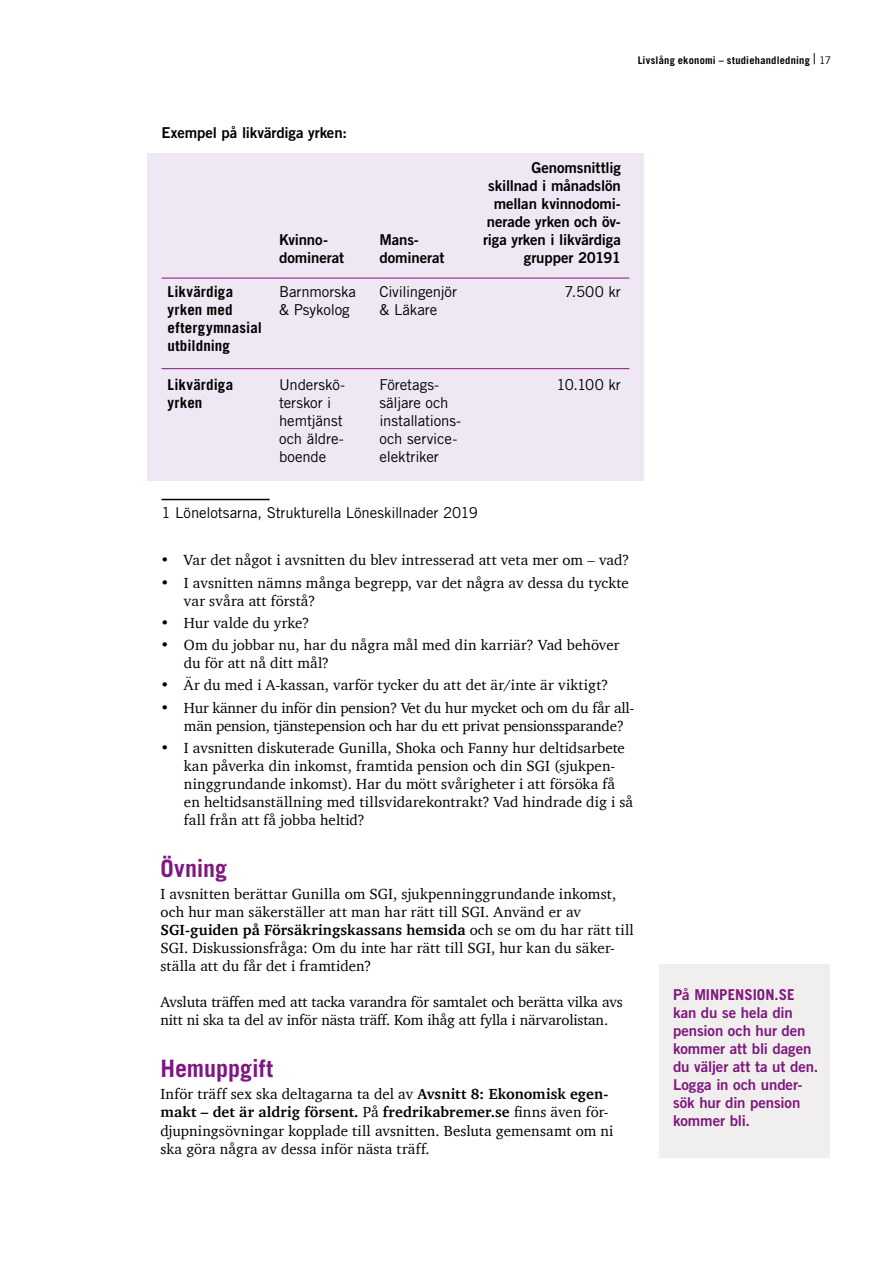
<style>
.page{position:relative;width:893px;height:1263px;background:#fff}
.page>*{position:absolute;margin:0;border:0;box-sizing:border-box;transform-origin:0 0}
.t1{font:700 24px "Trade Gothic LT Std";color:#7e1780}
.brödtext{font:15px/18px "Charter";color:#000}
.t2{font:15px/18px "Trade Gothic LT Std";letter-spacing:-.01em;color:#000}
.t3{font:15px/18px "Trade Gothic LT Std Bd 2";letter-spacing:-.01em;color:#000}
.t4{font:15px/18px "Trade Gothic LT Std Bd 2";letter-spacing:-.005em;color:#7e1780}
.t5{font:700 15px/18px "Trade Gothic LT Std";letter-spacing:.01em;color:#000}
.t6{font:700 10.5px "Trade Gothic LT Std";letter-spacing:.02em;color:#000}
.s1{font-weight:400;font-size:15px}
.s2{font-weight:400}
.s3{font-weight:700}
.s4{font-family:"Trade Gothic LT Std";font-weight:700}
</style>
<div class="page">
<div style="left:147px;top:153px;width:497px;height:327px;background:#efe7f3"></div>
<hr style="left:162px;top:278px;width:467px;height:1px;background:#7e1780">
<hr style="left:162px;top:368px;width:467px;height:1px;background:#7e1780">
<hr style="left:162px;top:499px;width:108px;height:1px;background:#000">
<div style="left:659px;top:964px;width:170px;height:194px;background:#f1efed"></div>
<p class="t6" style="left:638px;top:53px;width:195px">Livslång ekonomi – studiehandledning <span class="s1">|</span> <span class="s2">17</span></p>
<h3 class="t3" style="left:162px;top:124px;width:187px">Exempel på likvärdiga yrken:</h3>
<h3 class="t3" style="left:279px;top:231px;width:67px">Kvinno&shy;dominerat</h3>
<h3 class="t3" style="left:379px;top:231px;width:67px">Mans&shy;dominerat</h3>
<h3 class="t3" style="left:483px;top:159px;width:139px;text-align:right">Genomsnittlig skillnad i månadslön mellan kvinnodomi&shy;nerade yrken och öv&shy;riga yrken i likvärdiga grupper 20191</h3>
<h3 class="t5" style="left:168px;top:282px;width:96px">Likvärdiga yrken med eftergymnasial utbildning</h3>
<h3 class="t2" style="left:279px;top:283px;width:78px">Barnmorska &amp; Psykolog</h3>
<h3 class="t2" style="left:379px;top:283px;width:79px">Civilingenjör &amp; Läkare</h3>
<h3 class="t2" style="left:565px;top:283px;width:58px">7.500 kr</h3>
<h3 class="t5" style="left:168px;top:376px;width:67px">Likvärdiga yrken</h3>
<h3 class="t2" style="left:279px;top:376px;width:68px">Underskö&shy;terskor i hemtjänst och äldre&shy;boende</h3>
<h3 class="t2" style="left:379px;top:376px;width:83px">Företags&shy;säljare och installations&shy;och service&shy;elektriker</h3>
<h3 class="t2" style="left:556px;top:376px;width:66px">10.100 kr</h3>
<h3 class="t2" style="left:162px;top:503px;width:318px">1 Lönelotsarna, Strukturella Löneskillnader 2019</h3>
<p class="brödtext" style="left:161px;top:551px;width:470px">• Var det något i avsnitten du blev intresserad att veta mer om – vad?</p>
<p class="brödtext" style="left:184px;top:573px;width:446px;text-indent:-23px">• I avsnitten nämns många begrepp, var det några av dessa du tyckte var svåra att förstå?</p>
<p class="brödtext" style="left:161px;top:614px;width:150px">• Hur valde du yrke?</p>
<p class="brödtext" style="left:184px;top:636px;width:437px;text-indent:-23px">• Om du jobbar nu, har du några mål med din karriär? Vad behöver du för att nå ditt mål?</p>
<p class="brödtext" style="left:161px;top:676px;width:449px">• Är du med i A-kassan, varför tycker du att det är/inte är viktigt?</p>
<p class="brödtext" style="left:184px;top:698px;width:452px;text-indent:-23px">• Hur känner du inför din pension? Vet du hur mycket och om du får all&shy;män pension, tjänstepension och har du ett privat pensionssparande?</p>
<p class="brödtext" style="left:184px;top:739px;width:451px;text-indent:-23px">• I avsnitten diskuterade Gunilla, Shoka och Fanny hur deltidsarbete kan påverka din inkomst, framtida pension och din SGI (sjukpen&shy;ninggrundande inkomst). Har du mött svårigheter i att försöka få en heltidsanställning med tillsvidarekontrakt? Vad hindrade dig i så fall från att få jobba heltid?</p>
<h2 class="t1" style="left:161px;top:854px;width:68px">Övning</h2>
<p class="brödtext" style="left:161px;top:885px;width:475px">I avsnitten berättar Gunilla om SGI, sjukpenninggrundande inkomst, och hur man säkerställer att man har rätt till SGI. Använd er av <span class="s3">SGI-guiden på Försäkringskassans hemsida</span> och se om du har rätt till SGI. Diskussionsfråga: Om du inte har rätt till SGI, hur kan du säker&shy;ställa att du får det i framtiden?</p>
<p class="brödtext" style="left:161px;top:993px;width:464px">Avsluta träffen med att tacka varandra för samtalet och berätta vilka avs</p>
<p class="brödtext" style="left:161px;top:1011px;width:449px">nitt ni ska ta del av inför nästa träff. Kom ihåg att fylla i närvarolistan.</p>
<h2 class="t1" style="left:161px;top:1054px;width:114px">Hemuppgift</h2>
<p class="brödtext" style="left:161px;top:1085px;width:454px">Inför träff sex ska deltagarna ta del av <span class="s3">Avsnitt 8: Ekonomisk egen&shy;makt – det är aldrig försent.</span> På <span class="s3">fredrikabremer.se</span> finns även för&shy;djupningsövningar kopplade till avsnitten. Besluta gemensamt om ni ska göra några av dessa inför nästa träff.</p>
<h3 class="t4" style="left:673px;top:985px;width:147px">På <span class="s4">MINPENSION.SE </span>kan du se hela din pension och hur den kommer att bli dagen du väljer att ta ut den.<br>Logga in och under&shy;sök hur din pension kommer bli.</h3>
</div>
